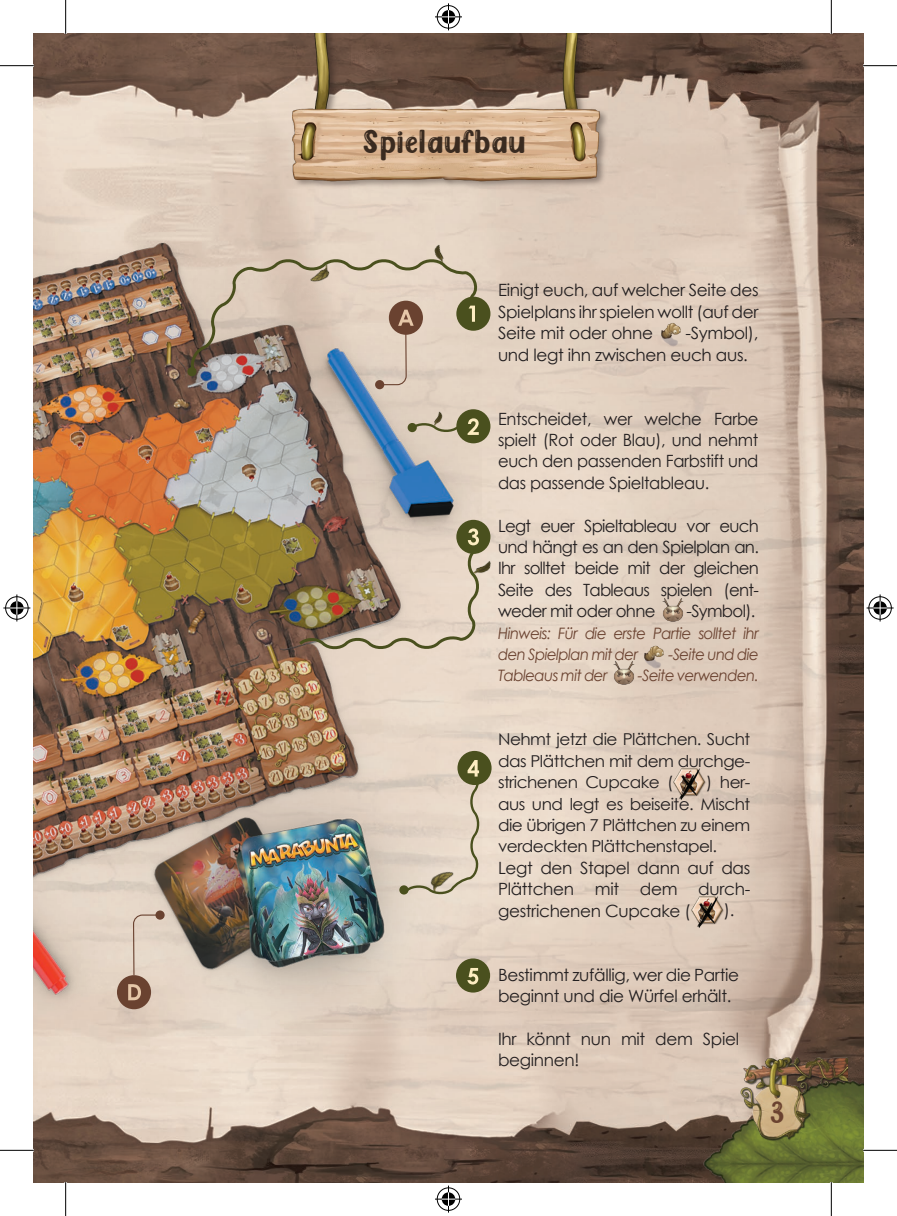
<style>
.page{position:relative;width:897px;height:1216px;background:#fff}
.page>*{position:absolute;margin:0;border:0;box-sizing:border-box;transform-origin:0 0}
.t1{font:33.75px "Gummy Bears";letter-spacing:.02em;color:#3a2b20}
.t2{font:31.5px "Gummy Bears";color:#6a4230}
.t3{font:16.88px/21.4px "Century Gothic";letter-spacing:-.02em;color:#231f20;text-align:justify}
.t4{font:16.43px/21.4px "Century Gothic";letter-spacing:-.03em;color:#231f20;text-align:justify}
.t5{font:italic 15.75px/21.4px "Century Gothic";letter-spacing:-.04em;color:#6a4230;scale:.95 1}
</style>
<div class="page">
<img style="left:34px;top:34px;width:829px;height:1148px">
<img style="left:688px;top:1052px;width:175px;height:130px">
<img style="left:292px;top:34px;width:316px;height:156px">
<img style="left:34px;top:227px;width:447px;height:808px">
<img style="left:657px;top:320px;width:29px;height:27px">
<img style="left:659px;top:596px;width:28px;height:27px">
<img style="left:640px;top:642px;width:29px;height:27px">
<img style="left:610px;top:659px;width:28px;height:27px">
<img style="left:673px;top:767px;width:33px;height:32px">
<img style="left:690px;top:895px;width:34px;height:32px">
<img style="left:132px;top:630px;width:29px;height:346px">
<div style="left:157px;top:911px;width:6px;height:7px;background:#6a4230;border-radius:50%"></div>
<div style="left:155px;top:910px;width:10px;height:9px;border:2px solid #6a4230;border-radius:50%"></div>
<img style="left:426px;top:242px;width:25px;height:13px">
<img style="left:300px;top:254px;width:43px;height:1px">
<img style="left:412px;top:894px;width:52px;height:10px">
<img style="left:483px;top:554px;width:17px;height:27px">
<div style="left:400px;top:886px;width:7px;height:7px;background:#4a501e;border-radius:50%"></div>
<div style="left:399px;top:885px;width:9px;height:9px;border:2px solid #4a501e;border-radius:50%"></div>
<div style="left:457px;top:751px;width:34px;height:34px;background:#4a501e;border-radius:50%"></div>
<svg style="left:404px;top:760px;width:78px;height:134px;background:#d6c8b6"></svg>
<div style="left:456px;top:520px;width:34px;height:34px;background:#4a501e;border-radius:50%"></div>
<div style="left:456px;top:409px;width:34px;height:34px;background:#4a501e;border-radius:50%"></div>
<div style="left:456px;top:958px;width:34px;height:34px;background:#4a501e;border-radius:50%"></div>
<svg style="left:467px;top:968px;width:11px;height:16px"></svg>
<div style="left:117px;top:975px;width:34px;height:34px;background:#6a4230;border-radius:50%"></div>
<svg style="left:128px;top:984px;width:13px;height:16px"></svg>
<div style="left:187px;top:367px;width:9px;height:9px;border:2px solid #4a501e;border-radius:50%"></div>
<div style="left:456px;top:297px;width:34px;height:34px;background:#4a501e;border-radius:50%"></div>
<svg style="left:190px;top:255px;width:293px;height:414px;background:#ad9f8e"></svg>
<img style="left:739px;top:1056px;width:108px;height:89px">
<hr style="left:0;top:65px;width:34px;height:1px;background:#000">
<hr style="left:863px;top:65px;width:34px;height:1px;background:#000">
<hr style="left:0;top:1150px;width:34px;height:1px;background:#000">
<hr style="left:863px;top:1150px;width:34px;height:1px;background:#000">
<hr style="left:65px;top:0;width:1px;height:34px;background:#000">
<hr style="left:65px;top:1182px;width:1px;height:34px;background:#000">
<hr style="left:831px;top:0;width:1px;height:34px;background:#000">
<hr style="left:831px;top:1182px;width:1px;height:34px;background:#000">
<svg style="left:435px;top:3px;width:27px;height:27px"></svg>
<svg style="left:435px;top:1185px;width:27px;height:27px"></svg>
<svg style="left:3px;top:594px;width:27px;height:27px"></svg>
<svg style="left:866px;top:594px;width:27px;height:27px"></svg>
<h1 class="t1" style="left:364px;top:120px;width:164px">Spielaufbau</h1>
<p class="t3" style="left:498px;top:279px;width:262px">Einigt euch, auf welcher Seite des Spielplans ihr spielen wollt (auf der Seite mit oder ohne</p>
<p class="t3" style="left:498px;top:322px;width:262px;text-indent:187px">-Symbol), und legt ihn zwischen euch aus.</p>
<p class="t3" style="left:498px;top:407px;width:262px">Entscheidet, wer welche Farbe spielt (Rot oder Blau), und nehmt euch den passenden Farbstift und das passende Spieltableau.</p>
<p class="t3" style="left:498px;top:514px;width:262px">Legt euer Spieltableau vor euch und hängt es an den Spielplan an.<br>Ihr solltet beide mit der gleichen Seite des Tableaus spielen (ent&shy;weder mit oder ohne</p>
<p class="t3" style="left:686px;top:600px;width:70px">-Symbol).</p>
<p class="t5" style="left:498px;top:622px;width:276px">Hinweis: Für die erste Partie solltet ihr den Spielplan mit der</p>
<p class="t5" style="left:668px;top:643px;width:97px">-Seite und die</p>
<p class="t5" style="left:498px;top:664px;width:117px">Tableaus mit der</p>
<p class="t5" style="left:638px;top:664px;width:129px">-Seite verwenden.</p>
<p class="t4" style="left:498px;top:728px;width:254px">Nehmt jetzt die Plättchen. Sucht das Plättchen mit dem durchge&shy;strichenen Cupcake (</p>
<p class="t4" style="left:498px;top:771px;width:254px;text-indent:208px">) her&shy;aus und legt es beiseite. Mischt die übrigen 7 Plättchen zu einem verdeckten Plättchenstapel.</p>
<p class="t3" style="left:498px;top:856px;width:254px">Legt den Stapel dann auf das Plättchen mit dem durch&shy;gestrichenen Cupcake (</p>
<p class="t3" style="left:724px;top:899px;width:12px">).</p>
<p class="t3" style="left:498px;top:963px;width:242px">Bestimmt zufällig, wer die Partie beginnt und die Würfel erhält.</p>
<p class="t3" style="left:498px;top:1027px;width:242px">Ihr könnt nun mit dem Spiel beginnen!</p>
<h2 class="t2" style="left:770px;top:1092px;width:16px">3</h2>
</div>
